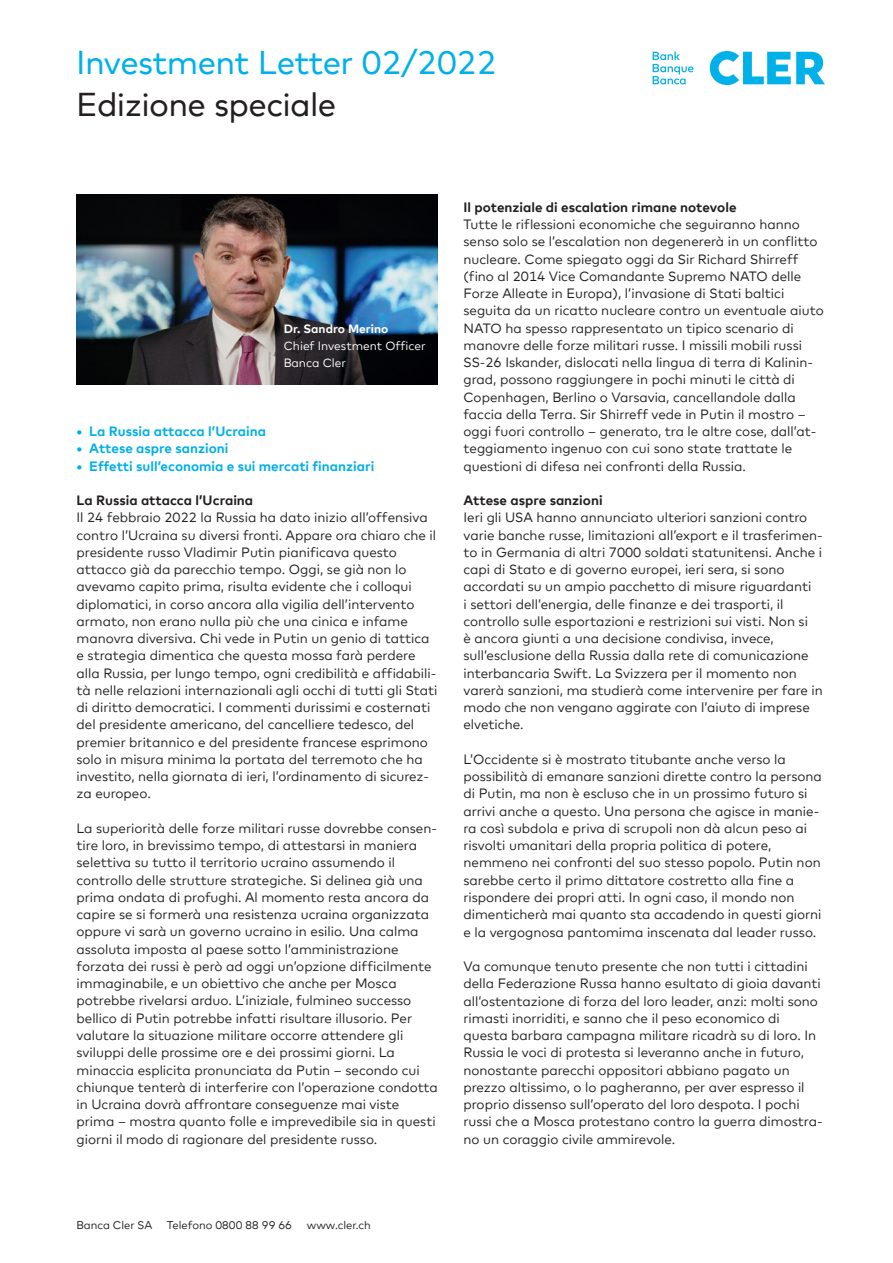
<style>
.page{position:relative;width:893px;height:1263px;background:#fff}
.page>*{position:absolute;margin:0;border:0;box-sizing:border-box;transform-origin:0 0}
.t1{font:33px "Cler Mark Headline";color:#00b0e9}
.t2{font:33px "Cler Mark Headline";color:#231f20}
.t3{font:13.5px/17.2px "Cler Mark Text";color:#231f20}
.t4{font:700 13.5px "Cler Mark Text";color:#00b0e9}
.t5{font:700 13.5px "Cler Mark Text";color:#231f20}
.t6{font:12px/17.2px "Cler Mark Text";color:#fff}
.t7{font:700 12px "Cler Mark Text";color:#fff}
.t8{font:11.25px "Cler Mark Text";color:#231f20}
</style>
<div class="page">
<svg style="left:653px;top:52px;width:40px;height:32px"></svg>
<svg style="left:710px;top:51px;width:115px;height:34px"></svg>
<img style="left:77px;top:195px;width:361px;height:189px">
<h1 class="t1" style="left:77px;top:37px;width:421px">Investment Letter 02/2022</h1>
<h1 class="t2" style="left:77px;top:79px;width:261px">Edizione speciale</h1>
<p class="t7" style="left:284px;top:319px;width:106px">Dr. Sandro Merino</p>
<p class="t6" style="left:284px;top:336px;width:143px">Chief Investment Officer<br>Banca Cler</p>
<p class="t4" style="left:77px;top:421px;width:191px">• La Russia attacca l’Ucraina</p>
<p class="t4" style="left:77px;top:438px;width:153px">• Attese aspre sanzioni</p>
<p class="t4" style="left:77px;top:455px;width:299px">• Effetti sull’economia e sui mercati finanziari</p>
<p class="t5" style="left:77px;top:490px;width:178px">La Russia attacca l’Ucraina</p>
<p class="t3" style="left:77px;top:508px;width:362px">Il 24 febbraio 2022 la Russia ha dato inizio all’offensiva contro l’Ucraina su diversi fronti. Appare ora chiaro che il presidente russo Vladimir Putin pianificava questo attacco già da parecchio tempo. Oggi, se già non lo avevamo capito prima, risulta evidente che i colloqui diplomatici, in corso ancora alla vigilia dell’intervento armato, non erano nulla più che una cinica e infame manovra diversiva. Chi vede in Putin un genio di tattica e strategia dimentica che questa mossa farà perdere alla Russia, per lungo tempo, ogni credibilità e affidabili&shy;tà nelle relazioni internazionali agli occhi di tutti gli Stati di diritto democratici. I commenti durissimi e costernati del presidente americano, del cancelliere tedesco, del premier britannico e del presidente francese esprimono solo in misura minima la portata del terremoto che ha investito, nella giornata di ieri, l’ordinamento di sicurez&shy;za europeo.</p>
<p class="t3" style="left:77px;top:818px;width:363px">La superiorità delle forze militari russe dovrebbe consen&shy;tire loro, in brevissimo tempo, di attestarsi in maniera selettiva su tutto il territorio ucraino assumendo il controllo delle strutture strategiche. Si delinea già una prima ondata di profughi. Al momento resta ancora da capire se si formerà una resistenza ucraina organizzata oppure vi sarà un governo ucraino in esilio. Una calma assoluta imposta al paese sotto l’amministrazione forzata dei russi è però ad oggi un’opzione difficilmente immaginabile, e un obiettivo che anche per Mosca potrebbe rivelarsi arduo. L’iniziale, fulmineo successo bellico di Putin potrebbe infatti risultare illusorio. Per valutare la situazione militare occorre attendere gli sviluppi delle prossime ore e dei prossimi giorni. La minaccia esplicita pronunciata da Putin – secondo cui chiunque tenterà di interferire con l’operazione condotta in Ucraina dovrà affrontare conseguenze mai viste prima – mostra quanto folle e imprevedibile sia in questi giorni il modo di ragionare del presidente russo.</p>
<p class="t5" style="left:463px;top:197px;width:275px">Il potenziale di escalation rimane notevole</p>
<p class="t3" style="left:463px;top:215px;width:362px">Tutte le riflessioni economiche che seguiranno hanno senso solo se l’escalation non degenererà in un conflitto nucleare. Come spiegato oggi da Sir Richard Shirreff (fino al 2014 Vice Comandante Supremo NATO delle Forze Alleate in Europa), l’invasione di Stati baltici seguita da un ricatto nucleare contro un eventuale aiuto NATO ha spesso rappresentato un tipico scenario di manovre delle forze militari russe. I missili mobili russi SS-26 Iskander, dislocati nella lingua di terra di Kalinin&shy;grad, possono raggiungere in pochi minuti le città di Copenhagen, Berlino o Varsavia, cancellandole dalla faccia della Terra. Sir Shirreff vede in Putin il mostro – oggi fuori controllo – generato, tra le altre cose, dall’at&shy;teggiamento ingenuo con cui sono state trattate le questioni di difesa nei confronti della Russia.</p>
<p class="t5" style="left:463px;top:490px;width:141px">Attese aspre sanzioni</p>
<p class="t3" style="left:463px;top:508px;width:361px">Ieri gli USA hanno annunciato ulteriori sanzioni contro varie banche russe, limitazioni all’export e il trasferimen&shy;to in Germania di altri 7000 soldati statunitensi. Anche i capi di Stato e di governo europei, ieri sera, si sono accordati su un ampio pacchetto di misure riguardanti<br>i settori dell’energia, delle finanze e dei trasporti, il controllo sulle esportazioni e restrizioni sui visti. Non si<br>è ancora giunti a una decisione condivisa, invece, sull’esclusione della Russia dalla rete di comunicazione interbancaria Swift. La Svizzera per il momento non varerà sanzioni, ma studierà come intervenire per fare in modo che non vengano aggirate con l’aiuto di imprese elvetiche.</p>
<p class="t3" style="left:463px;top:749px;width:360px">L’Occidente si è mostrato titubante anche verso la possibilità di emanare sanzioni dirette contro la persona di Putin, ma non è escluso che in un prossimo futuro si arrivi anche a questo. Una persona che agisce in manie&shy;ra così subdola e priva di scrupoli non dà alcun peso ai risvolti umanitari della propria politica di potere, nemmeno nei confronti del suo stesso popolo. Putin non sarebbe certo il primo dittatore costretto alla fine a rispondere dei propri atti. In ogni caso, il mondo non dimenticherà mai quanto sta accadendo in questi giorni e la vergognosa pantomima inscenata dal leader russo.</p>
<p class="t3" style="left:463px;top:956px;width:361px">Va comunque tenuto presente che non tutti i cittadini della Federazione Russa hanno esultato di gioia davanti all’ostentazione di forza del loro leader, anzi: molti sono rimasti inorriditi, e sanno che il peso economico di questa barbara campagna militare ricadrà su di loro. In Russia le voci di protesta si leveranno anche in futuro, nonostante parecchi oppositori abbiano pagato un prezzo altissimo, o lo pagheranno, per aver espresso il proprio dissenso sull’operato del loro despota. I pochi russi che a Mosca protestano contro la guerra dimostra&shy;no un coraggio civile ammirevole.</p>
<p class="t8" style="left:77px;top:1216px;width:77px">Banca Cler SA</p>
<p class="t8" style="left:167px;top:1216px;width:127px">Telefono 0800 88 99 66</p>
<p class="t8" style="left:307px;top:1216px;width:66px">www.cler.ch</p>
</div>
